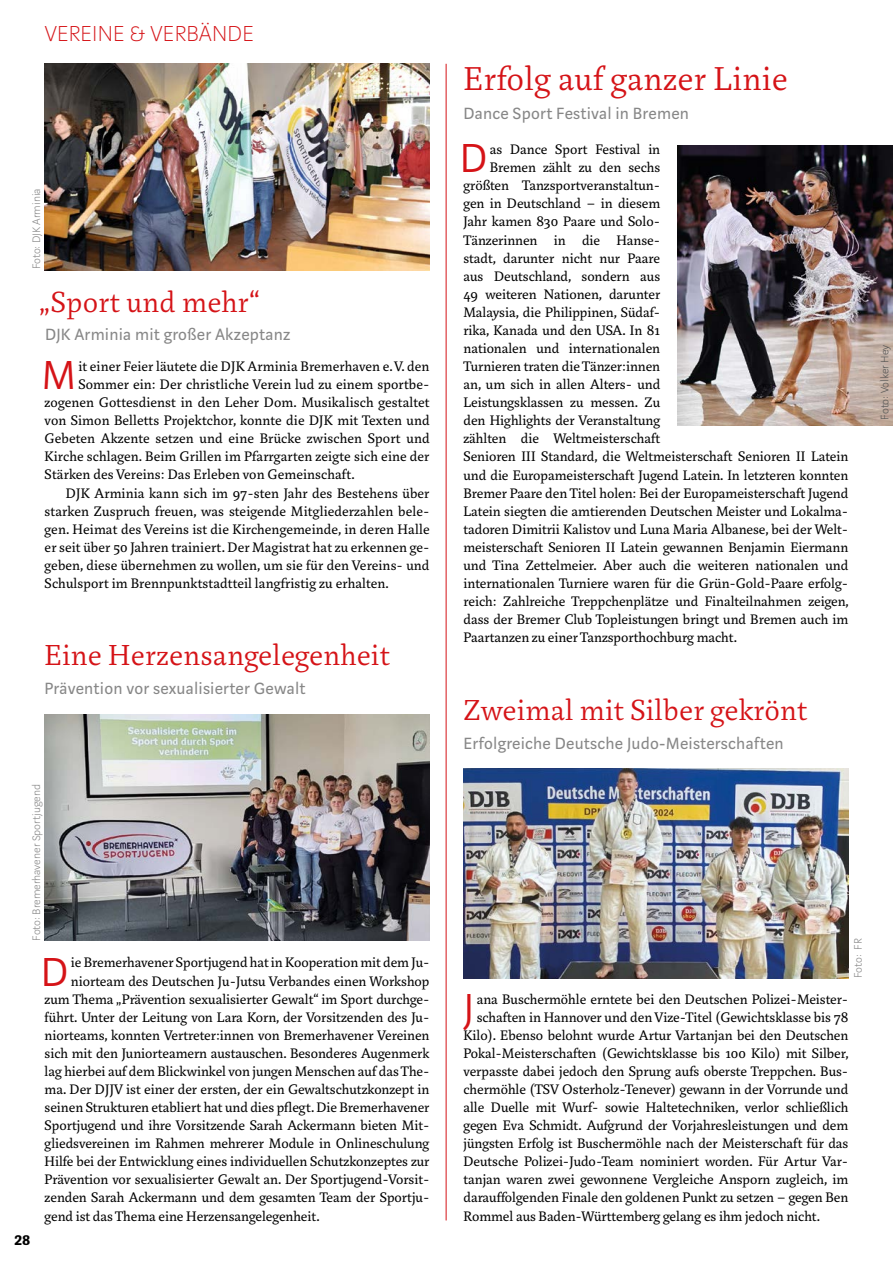
<style>
.page{position:relative;width:893px;height:1263px;background:#fff}
.page>*{position:absolute;margin:0;border:0;box-sizing:border-box;transform-origin:0 0}
.t1{font:300 44.85px "Marat Sans";color:#d51317}
.t2{font:300 36px "Marat";letter-spacing:.01em;color:#d51317}
.t3{font:300 31.5px "Marat";letter-spacing:.01em;color:#d51317}
.t4{font:100 24px "Marat Sans";letter-spacing:.01em;color:#d51317}
.t5{font:18px "Marat Sans";letter-spacing:.01em;color:#878787}
.t6{font:700 16.5px "Marat Sans";color:#000}
.t7{font:15px "Marat";color:#000}
.t8{font:200 12px "Marat Sans";color:#878787}
.t9{font:200 12px "Marat Sans";color:#575756}
</style>
<div class="page">
<img style="left:45px;top:714px;width:384px;height:227px">
<img style="left:45px;top:64px;width:384px;height:206px">
<hr style="left:446px;top:64px;width:1px;height:1156px;background:#d51317">
<img style="left:677px;top:145px;width:216px;height:280px">
<img style="left:463px;top:769px;width:385px;height:209px">
<h3 class="t4" style="left:45px;top:21px;width:211px">VEREINE &amp; VERBÄNDE</h3>
<p class="t8" style="left:30px;top:269px;width:82px;rotate:-90deg">Foto: DJK Arminia</p>
<h3 class="t3" style="left:39px;top:284px;width:222px">„Sport und mehr“</h3>
<p class="t5" style="left:45px;top:325px;width:247px">DJK Arminia mit großer Akzeptanz</p>
<h1 class="t1" style="left:41px;top:352px;width:36px">M</h1>
<p class="t7" style="left:78px;top:358px;width:353px">it einer Feier läutete die DJK Arminia Bremerhaven e.V. den</p>
<p class="t7" style="left:78px;top:376px;width:353px">Sommer ein: Der christliche Verein lud zu einem sportbe-</p>
<p class="t7" style="left:45px;top:394px;width:386px">zogenen Gottesdienst in den Leher Dom. Musikalisch gestaltet</p>
<p class="t7" style="left:45px;top:412px;width:386px">von Simon Belletts Projektchor, konnte die DJK mit Texten und</p>
<p class="t7" style="left:45px;top:430px;width:386px">Gebeten Akzente setzen und eine Brücke zwischen Sport und</p>
<p class="t7" style="left:45px;top:448px;width:386px">Kirche schlagen. Beim Grillen im Pfarrgarten zeigte sich eine der</p>
<p class="t7" style="left:45px;top:467px;width:312px">Stärken des Vereins: Das Erleben von Gemeinschaft.</p>
<p class="t7" style="left:66px;top:485px;width:365px">DJK Arminia kann sich im 97-sten Jahr des Bestehens über</p>
<p class="t7" style="left:45px;top:503px;width:386px">starken Zuspruch freuen, was steigende Mitgliederzahlen bele-</p>
<p class="t7" style="left:45px;top:521px;width:386px">gen. Heimat des Vereins ist die Kirchengemeinde, in deren Halle</p>
<p class="t7" style="left:45px;top:539px;width:386px">er seit über 50 Jahren trainiert. Der Magistrat hat zu erkennen ge-</p>
<p class="t7" style="left:45px;top:557px;width:386px">geben, diese übernehmen zu wollen, um sie für den Vereins- und</p>
<p class="t7" style="left:45px;top:575px;width:346px">Schulsport im Brennpunktstadtteil langfristig zu erhalten.</p>
<h3 class="t3" style="left:45px;top:638px;width:347px">Eine Herzensangelegenheit</h3>
<p class="t5" style="left:45px;top:679px;width:262px">Prävention vor sexualisierter Gewalt</p>
<p class="t8" style="left:30px;top:941px;width:158px;rotate:-90deg">Foto: Bremerhavener Sportjugend</p>
<p class="t6" style="left:14px;top:1231px;width:17px">28</p>
<h1 class="t1" style="left:41px;top:948px;width:29px">D</h1>
<p class="t7" style="left:71px;top:954px;width:360px">ie Bremerhavener Sportjugend hat in Kooperation mit dem Ju-</p>
<p class="t7" style="left:71px;top:972px;width:360px">niorteam des Deutschen Ju-Jutsu Verbandes einen Workshop</p>
<p class="t7" style="left:45px;top:991px;width:386px">zum Thema „Prävention sexualisierter Gewalt“ im Sport durchge-</p>
<p class="t7" style="left:45px;top:1009px;width:386px">führt. Unter der Leitung von Lara Korn, der Vorsitzenden des Ju-</p>
<p class="t7" style="left:45px;top:1027px;width:386px">niorteams, konnten Vertreter:innen von Bremerhavener Vereinen</p>
<p class="t7" style="left:45px;top:1045px;width:386px">sich mit den Juniorteamern austauschen. Besonderes Augenmerk</p>
<p class="t7" style="left:45px;top:1063px;width:386px">lag hierbei auf dem Blickwinkel von jungen Menschen auf das The-</p>
<p class="t7" style="left:45px;top:1081px;width:386px">ma. Der DJJV ist einer der ersten, der ein Gewaltschutzkonzept in</p>
<p class="t7" style="left:45px;top:1099px;width:386px">seinen Strukturen etabliert hat und dies pflegt. Die Bremerhavener</p>
<p class="t7" style="left:45px;top:1117px;width:386px">Sportjugend und ihre Vorsitzende Sarah Ackermann bieten Mit-</p>
<p class="t7" style="left:45px;top:1135px;width:386px">gliedsvereinen im Rahmen mehrerer Module in Onlineschulung</p>
<p class="t7" style="left:45px;top:1153px;width:386px">Hilfe bei der Entwicklung eines individuellen Schutzkonzeptes zur</p>
<p class="t7" style="left:45px;top:1171px;width:386px">Prävention vor sexualisierter Gewalt an. Der Sportjugend-Vorsit-</p>
<p class="t7" style="left:45px;top:1189px;width:386px">zenden Sarah Ackermann und dem gesamten Team der Sportju-</p>
<p class="t7" style="left:45px;top:1207px;width:277px">gend ist das Thema eine Herzensangelegenheit.</p>
<h2 class="t2" style="left:463px;top:59px;width:326px">Erfolg auf ganzer Linie</h2>
<p class="t5" style="left:463px;top:104px;width:227px">Dance Sport Festival in Bremen</p>
<h1 class="t1" style="left:460px;top:135px;width:29px">D</h1>
<p class="t7" style="left:490px;top:141px;width:172px">as Dance Sport Festival in</p>
<p class="t7" style="left:490px;top:159px;width:172px">Bremen zählt zu den sechs</p>
<p class="t7" style="left:463px;top:177px;width:198px">größten Tanzsportveranstaltun-</p>
<p class="t7" style="left:463px;top:195px;width:198px">gen in Deutschland – in diesem</p>
<p class="t7" style="left:463px;top:214px;width:198px">Jahr kamen 830 Paare und Solo-</p>
<p class="t7" style="left:463px;top:232px;width:198px">Tänzerinnen in die Hanse-</p>
<p class="t7" style="left:463px;top:250px;width:198px">stadt, darunter nicht nur Paare</p>
<p class="t7" style="left:463px;top:268px;width:198px">aus Deutschland, sondern aus</p>
<p class="t7" style="left:463px;top:286px;width:198px">49 weiteren Nationen, darunter</p>
<p class="t7" style="left:463px;top:304px;width:198px">Malaysia, die Philippinen, Südaf-</p>
<p class="t7" style="left:463px;top:322px;width:198px">rika, Kanada und den USA. In 81</p>
<p class="t7" style="left:463px;top:340px;width:198px">nationalen und internationalen</p>
<p class="t7" style="left:463px;top:358px;width:198px">Turnieren traten die Tänzer:innen</p>
<p class="t7" style="left:463px;top:376px;width:198px">an, um sich in allen Alters- und</p>
<p class="t7" style="left:463px;top:394px;width:198px">Leistungsklassen zu messen. Zu</p>
<p class="t7" style="left:463px;top:412px;width:198px">den Highlights der Veranstaltung</p>
<p class="t7" style="left:463px;top:430px;width:198px">zählten die Weltmeisterschaft</p>
<p class="t7" style="left:463px;top:448px;width:386px">Senioren III Standard, die Weltmeisterschaft Senioren II Latein</p>
<p class="t7" style="left:463px;top:467px;width:386px">und die Europameisterschaft Jugend Latein. In letzteren konnten</p>
<p class="t7" style="left:463px;top:485px;width:386px">Bremer Paare den Titel holen: Bei der Europameisterschaft Jugend</p>
<p class="t7" style="left:463px;top:503px;width:386px">Latein siegten die amtierenden Deutschen Meister und Lokalma-</p>
<p class="t7" style="left:463px;top:521px;width:386px">tadoren Dimitrii Kalistov und Luna Maria Albanese, bei der Welt-</p>
<p class="t7" style="left:463px;top:539px;width:386px">meisterschaft Senioren II Latein gewannen Benjamin Eiermann</p>
<p class="t7" style="left:463px;top:557px;width:386px">und Tina Zettelmeier. Aber auch die weiteren nationalen und</p>
<p class="t7" style="left:463px;top:575px;width:386px">internationalen Turniere waren für die Grün-Gold-Paare erfolg-</p>
<p class="t7" style="left:463px;top:593px;width:387px">reich: Zahlreiche Treppchenplätze und Finalteilnahmen zeigen,</p>
<p class="t7" style="left:463px;top:611px;width:386px">dass der Bremer Club Topleistungen bringt und Bremen auch im</p>
<p class="t7" style="left:463px;top:629px;width:275px">Paartanzen zu einer Tanzsporthochburg macht.</p>
<h3 class="t3" style="left:463px;top:693px;width:345px">Zweimal mit Silber gekrönt</h3>
<p class="t5" style="left:463px;top:733px;width:322px">Erfolgreiche Deutsche Judo-Meisterschaften</p>
<p class="t9" style="left:878px;top:420px;width:76px;rotate:-90deg">Foto: Volker Hey</p>
<p class="t8" style="left:852px;top:978px;width:41px;rotate:-90deg">Foto: FR</p>
<h1 class="t1" style="left:464px;top:984px;width:12px">J</h1>
<p class="t7" style="left:477px;top:991px;width:373px">ana Buschermöhle erntete bei den Deutschen Polizei-Meister-</p>
<p class="t7" style="left:477px;top:1009px;width:373px">schaften in Hannover und den Vize-Titel (Gewichtsklasse bis 78</p>
<p class="t7" style="left:463px;top:1027px;width:386px">Kilo). Ebenso belohnt wurde Artur Vartanjan bei den Deutschen</p>
<p class="t7" style="left:463px;top:1045px;width:387px">Pokal-Meisterschaften (Gewichtsklasse bis 100 Kilo) mit Silber,</p>
<p class="t7" style="left:463px;top:1063px;width:386px">verpasste dabei jedoch den Sprung aufs oberste Treppchen. Bus-</p>
<p class="t7" style="left:463px;top:1081px;width:386px">chermöhle (TSV Osterholz-Tenever) gewann in der Vorrunde und</p>
<p class="t7" style="left:463px;top:1099px;width:386px">alle Duelle mit Wurf- sowie Haltetechniken, verlor schließlich</p>
<p class="t7" style="left:463px;top:1117px;width:386px">gegen Eva Schmidt. Aufgrund der Vorjahresleistungen und dem</p>
<p class="t7" style="left:463px;top:1135px;width:386px">jüngsten Erfolg ist Buschermöhle nach der Meisterschaft für das</p>
<p class="t7" style="left:463px;top:1153px;width:386px">Deutsche Polizei-Judo-Team nominiert worden. Für Artur Var-</p>
<p class="t7" style="left:463px;top:1171px;width:386px">tanjan waren zwei gewonnene Vergleiche Ansporn zugleich, im</p>
<p class="t7" style="left:463px;top:1189px;width:386px">darauffolgenden Finale den goldenen Punkt zu setzen – gegen Ben</p>
<p class="t7" style="left:463px;top:1207px;width:358px">Rommel aus Baden-Württemberg gelang es ihm jedoch nicht.</p>
</div>
